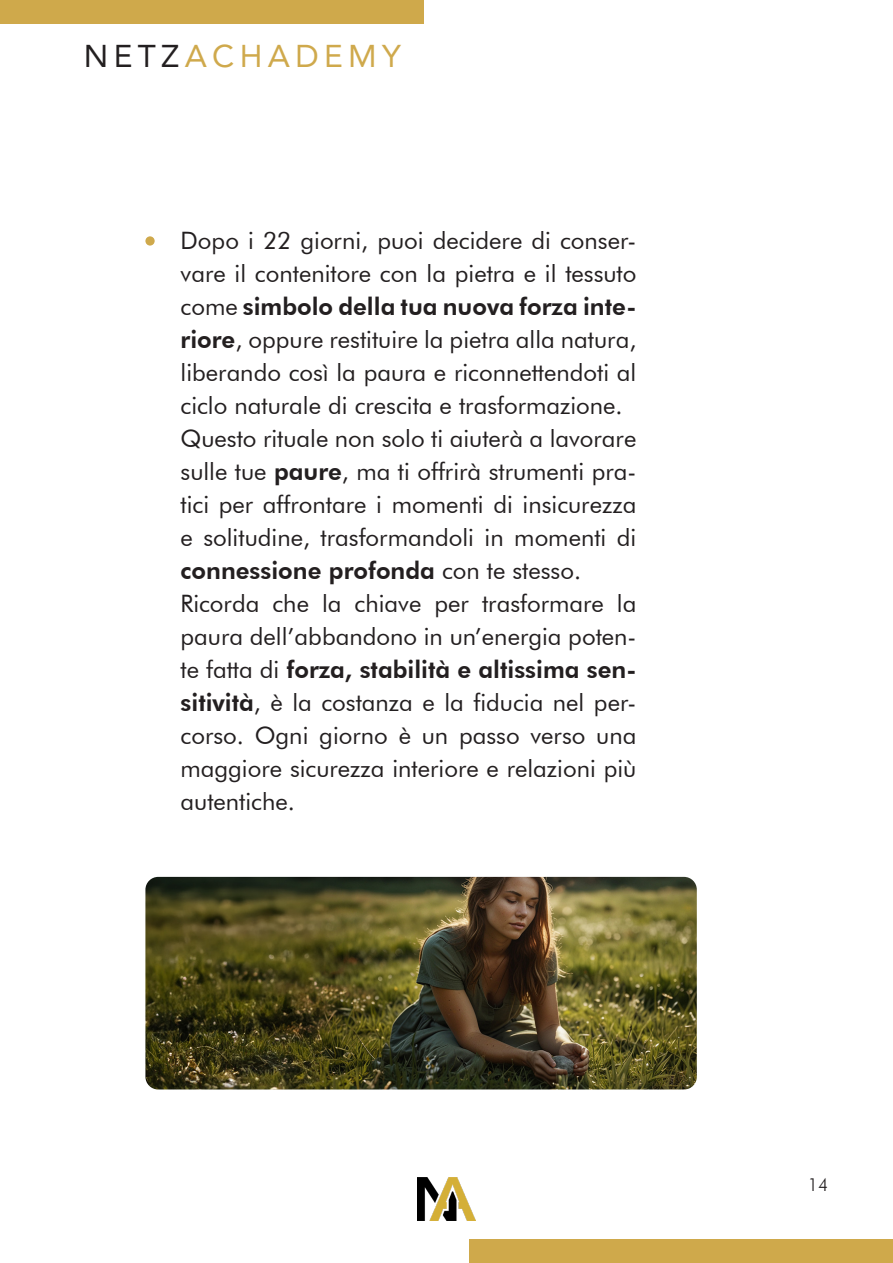
<style>
.page{position:relative;width:893px;height:1263px;background:#fff}
.page>*{position:absolute;margin:0;border:0;box-sizing:border-box;transform-origin:0 0}
.t1{font:31.5px "Avenir";letter-spacing:.17em;color:#cfa94c}
.testi{font:24px/33px "Futura BT";color:#231f20;text-align:justify}
.t2{font:300 18px "Futura BT";color:#231f20}
.s1{color:#231f20}
.s2{font-weight:800}
</style>
<div class="page">
<img style="left:418px;top:1177px;width:57px;height:43px">
<div style="left:0;top:0;width:424px;height:23px;background:#cfa94b"></div>
<div style="left:469px;top:1239px;width:424px;height:24px;background:#cfa94b"></div>
<svg style="left:145px;top:236px;width:10px;height:10px"></svg>
<img style="left:145px;top:877px;width:552px;height:212px">
<p class="t1" style="left:84px;top:30px;width:318px"><span class="s1">NETZ</span>ACHADEMY</p>
<p class="testi" style="left:181px;top:224px;width:457px">Dopo i 22 giorni, puoi decidere di conser&shy;vare il contenitore con la pietra e il tessuto come <span class="s2">simbolo della tua nuova forza inte&shy;riore</span>, oppure restituire la pietra alla natura, liberando così la paura e riconnettendoti al ciclo naturale di crescita e trasformazione.</p>
<p class="testi" style="left:181px;top:422px;width:457px">Questo rituale non solo ti aiuterà a lavorare sulle tue <span class="s2">paure</span>, ma ti offrirà strumenti pra&shy;tici per affrontare i momenti di insicurezza e solitudine, trasformandoli in momenti di <span class="s2">connessione profonda</span> con te stesso.</p>
<p class="testi" style="left:181px;top:587px;width:457px">Ricorda che la chiave per trasformare la paura dell’abbandono in un’energia poten&shy;te fatta di <span class="s2">forza, stabilità e altissima sen&shy;sitività</span>, è la costanza e la fiducia nel per&shy;corso. Ogni giorno è un passo verso una maggiore sicurezza interiore e relazioni più autentiche.</p>
<p class="t2" style="left:808px;top:1174px;width:22px">14</p>
</div>
